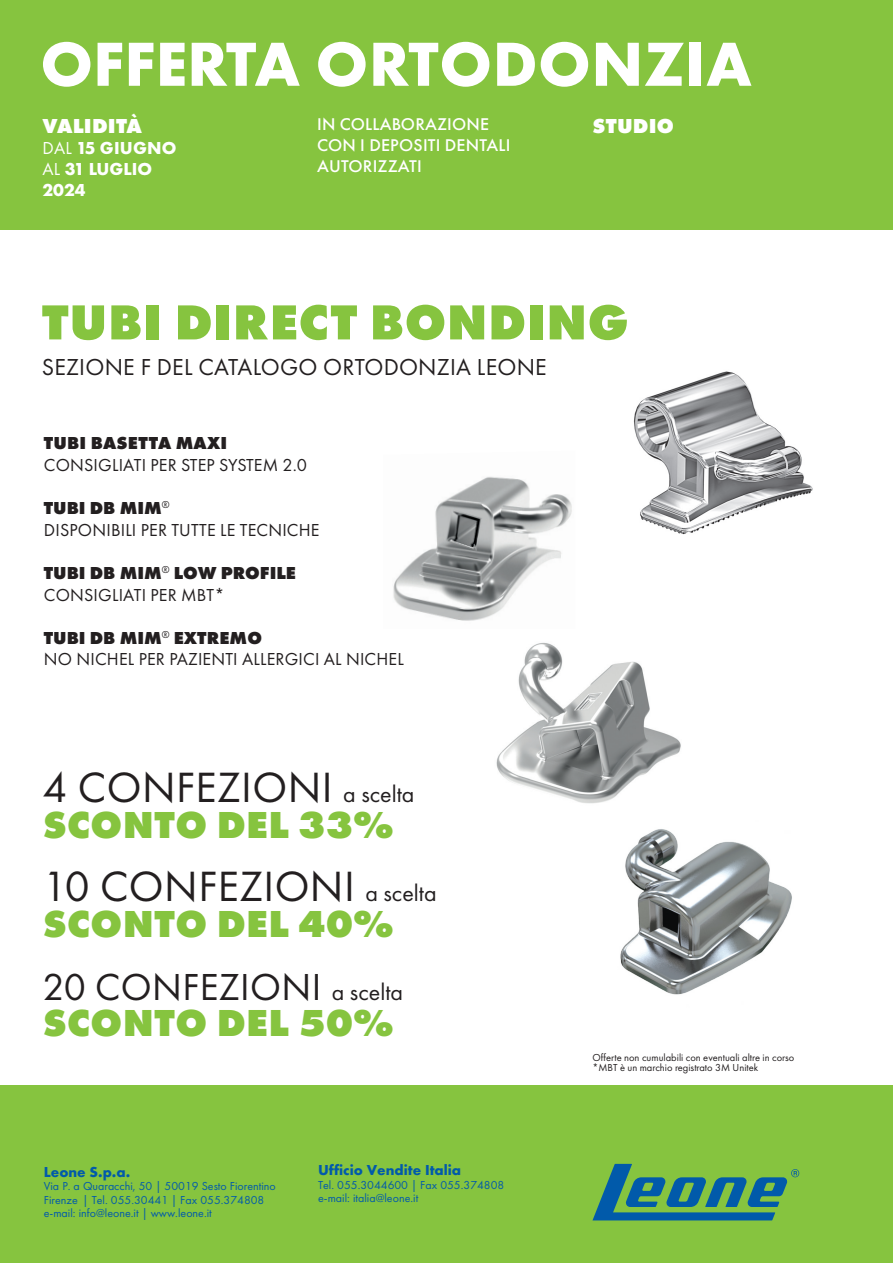
<style>
.page{position:relative;width:893px;height:1263px;background:#fff}
.page>*{position:absolute;margin:0;border:0;box-sizing:border-box;transform-origin:0 0}
.t1{font:700 64.5px "Futura PT";letter-spacing:.01em;color:#fff}
.t2{font:800 51px "Futura PT";letter-spacing:.01em;color:#86c43f}
.t3{font:43.95px "Futura PT";letter-spacing:.01em;color:#231f20}
.t4{font:800 39px/63px "Futura PT";letter-spacing:.01em;color:#86c43f}
.t5{font:24px "Futura PT";letter-spacing:.01em;color:#231f20}
.t6{font:800 21px "Futura PT";letter-spacing:.01em;color:#fff}
.t7{font:18px/21.6px "Futura PT";letter-spacing:.01em;color:#231f20}
.t8{font:800 18px/21.6px "Futura PT";color:#231f20}
.t9{font:700 18px/21px "Futura PT";color:#fff}
.t10{font:500 17.7px/21px "Futura PT";letter-spacing:.01em;color:#fff}
.t11{font:700 15px "Futura PT";color:#015aaa}
.t12{font:12px/13.5px "Futura PT";color:#015aaa}
.t13{font:10.5px/10.5px "Futura PT";color:#231f20}
.s1{font-weight:400}
.s2{font-weight:800}
.s3{font-size:24px}
.s4{font-weight:400;color:#231f20}
.s5{font-weight:400;font-size:24px;color:#231f20}
</style>
<div class="page">
<div style="left:0;top:0;width:893px;height:230px;background:#86c43f"></div>
<div style="left:0;top:1086px;width:893px;height:177px;background:#86c43f"></div>
<img style="left:496px;top:642px;width:185px;height:162px">
<img style="left:620px;top:829px;width:172px;height:166px">
<img style="left:634px;top:371px;width:179px;height:164px">
<img style="left:393px;top:476px;width:179px;height:145px">
<svg style="left:592px;top:1164px;width:207px;height:56px"></svg>
<h1 class="t1" style="left:40px;top:23px;width:713px">OFFERTA ORTODONZIA</h1>
<h3 class="t6" style="left:43px;top:112px;width:101px">VALIDITÀ</h3>
<h3 class="t9" style="left:43px;top:137px;width:135px"><span class="s1">DAL</span> 15 GIUGNO<br><span class="s1">AL</span> 31 LUGLIO<br>2024</h3>
<h3 class="t10" style="left:317px;top:114px;width:195px">IN COLLABORAZIONE<br>CON I DEPOSITI DENTALI<br>AUTORIZZATI</h3>
<h3 class="t6" style="left:593px;top:112px;width:83px">STUDIO</h3>
<h2 class="t2" style="left:42px;top:290px;width:588px">TUBI DIRECT BONDING</h2>
<h3 class="t5" style="left:42px;top:353px;width:507px">SEZIONE F DEL CATALOGO ORTODONZIA LEONE</h3>
<h3 class="t8" style="left:44px;top:432px;width:185px">TUBI BASETTA MAXI</h3>
<h3 class="t7" style="left:44px;top:454px;width:265px">CONSIGLIATI PER STEP SYSTEM 2.0</h3>
<h3 class="t7" style="left:44px;top:497px;width:277px"><span class="s2">TUBI DB MIM</span><sup>®<br></sup>DISPONIBILI PER TUTTE LE TECNICHE</h3>
<h3 class="t8" style="left:44px;top:562px;width:254px">TUBI DB MIM<sup>®</sup> LOW PROFILE<br><span class="s1">CONSIGLIATI PER MBT*</span></h3>
<h3 class="t7" style="left:44px;top:627px;width:361px"><span class="s2">TUBI DB MIM</span><sup>®</sup> <span class="s2">EXTREMO<br></span>NO NICHEL PER PAZIENTI ALLERGICI AL NICHEL</h3>
<h3 class="t3" style="left:43px;top:761px;width:373px">4 CONFEZIONI <span class="s3">a scelta</span></h3>
<h3 class="t4" style="left:43px;top:793px;width:352px">SCONTO DEL 33%</h3>
<h3 class="t3" style="left:43px;top:860px;width:396px">10 CONFEZIONI <span class="s3">a scelta</span></h3>
<h3 class="t4" style="left:43px;top:892px;width:362px">SCONTO DEL 40%<br><span class="s4">20 CONFEZIONI</span> <span class="s5">a scelta</span></h3>
<h3 class="t4" style="left:43px;top:991px;width:352px">SCONTO DEL 50%</h3>
<p class="t11" style="left:44px;top:1162px;width:88px">Leone S.p.a.</p>
<p class="t12" style="left:44px;top:1179px;width:233px">Via P. a Quaracchi, 50 | 50019 Sesto Fiorentino<br>Firenze | Tel. 055.30441 | Fax 055.374808 e-mail: info@leone.it | www.leone.it</p>
<p class="t11" style="left:318px;top:1160px;width:145px">Ufficio Vendite Italia</p>
<p class="t12" style="left:318px;top:1178px;width:188px">Tel. 055.3044600 | Fax 055.374808 e-mail: italia@leone.it</p>
<p class="t13" style="left:592px;top:1052px;width:203px">Offerte non cumulabili con eventuali altre in corso *MBT è un marchio registrato 3M Unitek</p>
</div>
